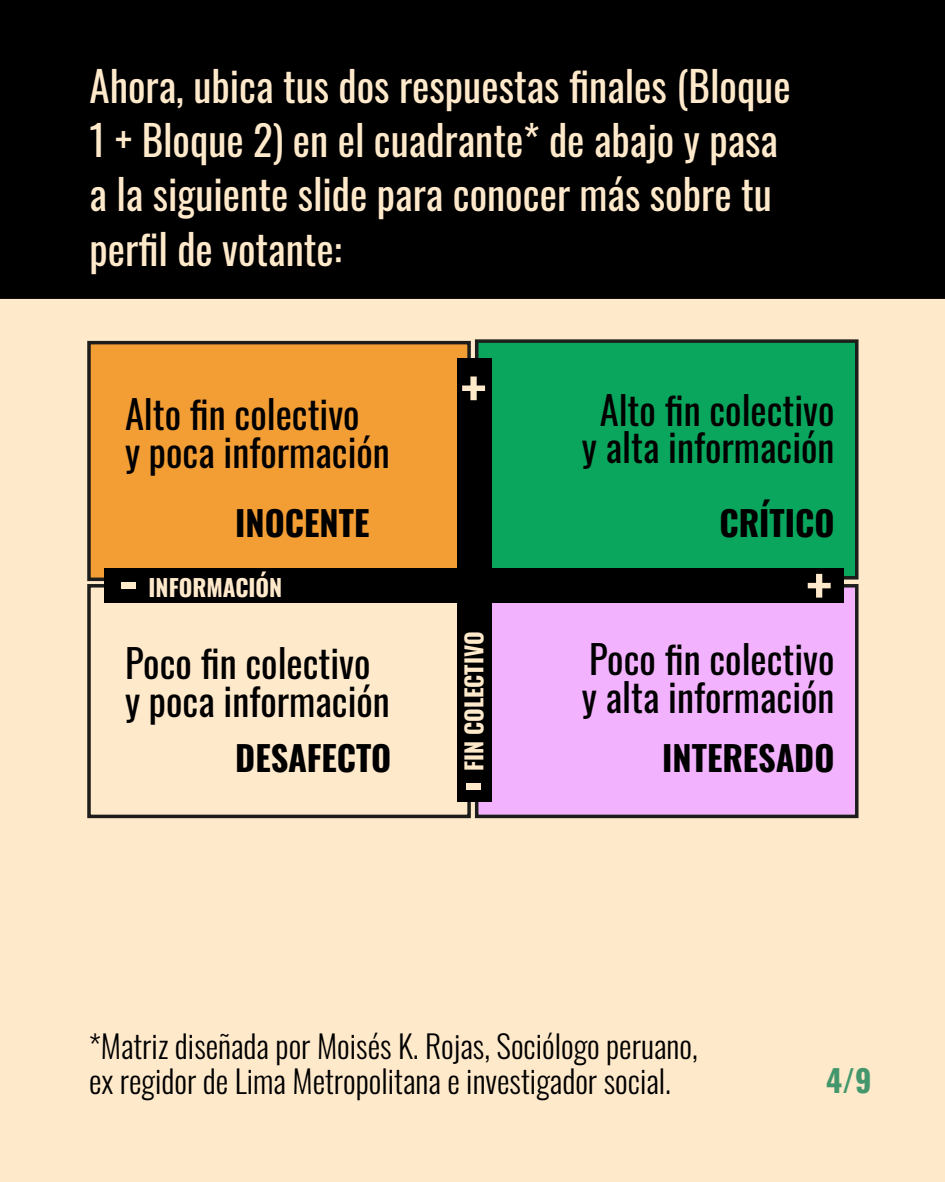
<style>
.page{position:relative;width:945px;height:1182px;background:#fff}
.page>*{position:absolute;margin:0;border:0;box-sizing:border-box;transform-origin:0 0}
.t1{font:700 57.75px "Oswald";color:#ffe9cb}
.t2{font:41.12px/54.2px "Oswald";color:#ffe9cb}
.t3{font:38.59px/37.7px "Oswald";color:#000}
.t4{font:700 34.3px "Oswald";color:#000}
.t5{font:300 31.5px/35px "Oswald";color:#000}
.t6{font:700 30.62px "Oswald";color:#44976c}
.t7{font:700 23.28px "Oswald";color:#ffe9cb}
</style>
<div class="page">
<div style="left:0;top:299px;width:945px;height:882px;background:#ffe9cb"></div>
<div style="left:0;top:0;width:945px;height:299px;background:#000"></div>
<div style="left:87px;top:341px;width:384px;height:240px;background:#f39d35;border:4px solid #1d1d1b"></div>
<div style="left:87px;top:584px;width:384px;height:234px;background:#ffe9cb;border:4px solid #1d1d1b"></div>
<div style="left:475px;top:339px;width:384px;height:240px;background:#0aa65d;border:4px solid #1d1d1b"></div>
<div style="left:475px;top:584px;width:384px;height:234px;background:#f3b2fd;border:4px solid #1d1d1b"></div>
<div style="left:104px;top:568px;width:740px;height:35px;background:#000"></div>
<div style="left:457px;top:358px;width:35px;height:444px;background:#000"></div>
<p class="t2" style="left:90px;top:55px;width:703px">Ahora, ubica tus dos respuestas finales (Bloque 1 + Bloque 2) en el cuadrante* de abajo y pasa a la siguiente slide para conocer más sobre tu perfil de votante:</p>
<h1 class="t1" style="left:461px;top:337px;width:27px">+</h1>
<p class="t3" style="left:125px;top:391px;width:266px">Alto fin colectivo<br>y poca información</p>
<p class="t3" style="left:582px;top:387px;width:254px;text-align:center">Alto fin colectivo y alta información</p>
<h1 class="t1" style="left:118px;top:531px;width:24px">-</h1>
<p class="t4" style="left:235px;top:492px;width:136px">INOCENTE</p>
<p class="t4" style="left:719px;top:492px;width:117px">CRÍTICO</p>
<p class="t7" style="left:149px;top:566px;width:135px">INFORMACIÓN</p>
<h1 class="t1" style="left:806px;top:534px;width:27px">+</h1>
<p class="t7" style="left:453px;top:771px;width:141px;rotate:-90deg">FIN COLECTIVO</p>
<p class="t3" style="left:125px;top:640px;width:266px">Poco fin colectivo y poca información</p>
<p class="t3" style="left:582px;top:636px;width:254px">Poco fin colectivo y alta información</p>
<p class="t4" style="left:235px;top:727px;width:157px">DESAFECTO</p>
<p class="t4" style="left:662px;top:727px;width:174px">INTERESADO</p>
<h1 class="t1" style="left:462px;top:731px;width:24px">-</h1>
<p class="t5" style="left:89px;top:1025px;width:610px">*Matriz diseñada por Moisés K. Rojas, Sociólogo peruano, ex regidor de Lima Metropolitana e investigador social.</p>
<p class="t6" style="left:826px;top:1052px;width:47px">4/9</p>
</div>
